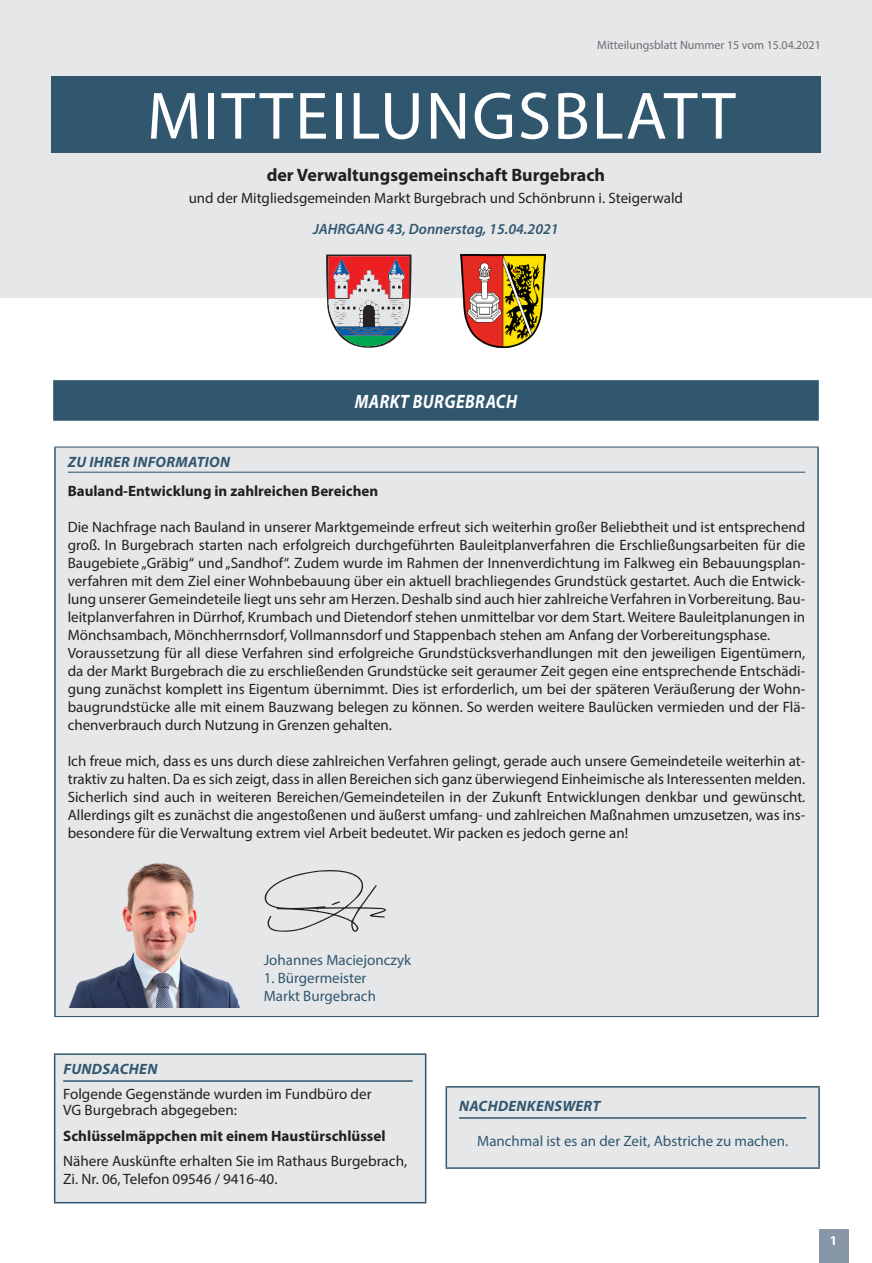
<style>
.page{position:relative;width:872px;height:1263px;background:#fff}
.page>*{position:absolute;margin:0;border:0;box-sizing:border-box;transform-origin:0 0}
.t1{font:67.5px "Myriad Pro";letter-spacing:.03em;color:#fff}
.Rubrik{font:italic 700 19.35px "Myriad Pro";letter-spacing:.03em;color:#fff;scale:.86 1}
.t2{font:700 18px "Myriad Pro";color:#231f20}
.Fließtext{font:15px/18px "Myriad Pro";color:#231f20;text-align:justify}
.Fließtext-2{font:700 15px "Myriad Pro";color:#231f20}
.Fließtext-3{font:15px "Myriad Pro";color:#31576f}
.Überschrift_H1{font:italic 700 15px "Myriad Pro";letter-spacing:.02em;color:#31576f}
.Einladung{font:15px "Myriad Pro";color:#31576f}
.Fließtext-4{font:italic 600 15px "Myriad Pro";color:#31576f}
.t3{font:700 13.5px "Myriad Pro";color:#fff}
.Fließtext-5{font:12px "Myriad Pro";color:#6c6d70}
</style>
<div class="page">
<div style="left:0;top:0;width:872px;height:298px;background:#e6e7e9"></div>
<svg style="left:326px;top:254px;width:85px;height:94px"></svg>
<img style="left:460px;top:254px;width:86px;height:94px">
<div style="left:51px;top:77px;width:770px;height:76px;background:#31576f"></div>
<div style="left:53px;top:380px;width:766px;height:41px;background:#31576f"></div>
<div style="left:56px;top:448px;width:761px;height:568px;background:#e6e7e9"></div>
<hr style="left:54px;top:448px;width:2px;height:28px;background:#31576f">
<hr style="left:54px;top:476px;width:2px;height:540px;background:#31576f">
<hr style="left:54px;top:446px;width:765px;height:2px;background:#31576f">
<hr style="left:817px;top:448px;width:2px;height:28px;background:#31576f">
<hr style="left:817px;top:476px;width:2px;height:540px;background:#31576f">
<hr style="left:54px;top:1016px;width:765px;height:1px;background:#31576f">
<hr style="left:68px;top:472px;width:737px;height:1px;background:#31576f">
<div style="left:55px;top:1054px;width:371px;height:149px;background:#e6e7e9"></div>
<hr style="left:54px;top:1055px;width:1px;height:147px;background:#31576f">
<hr style="left:54px;top:1053px;width:372px;height:2px;background:#31576f">
<hr style="left:425px;top:1055px;width:1px;height:147px;background:#31576f">
<hr style="left:54px;top:1202px;width:372px;height:1px;background:#31576f">
<hr style="left:63px;top:1080px;width:350px;height:2px;background:#31576f">
<svg style="left:264px;top:870px;width:122px;height:63px;background:#d4d5d7"></svg>
<img style="left:67px;top:856px;width:176px;height:152px">
<div style="left:446px;top:1087px;width:373px;height:81px;background:#e6e7e9"></div>
<hr style="left:445px;top:1087px;width:2px;height:80px;background:#31576f">
<hr style="left:445px;top:1086px;width:375px;height:1px;background:#31576f">
<hr style="left:818px;top:1087px;width:2px;height:80px;background:#31576f">
<hr style="left:445px;top:1167px;width:375px;height:2px;background:#31576f">
<hr style="left:459px;top:1117px;width:347px;height:2px;background:#31576f">
<div style="left:819px;top:1229px;width:29px;height:34px;background:#8797a8"></div>
<p class="Fließtext-5" style="left:597px;top:38px;width:225px">Mitteilungsblatt Nummer 15 vom 15.04.2021</p>
<h1 class="t1" style="left:147px;top:74px;width:590px">MITTEILUNGSBLATT</h1>
<p class="t2" style="left:267px;top:163px;width:340px">der Verwaltungsgemeinschaft Burgebrach</p>
<p class="Fließtext" style="left:189px;top:189px;width:496px">und der Mitgliedsgemeinden Markt Burgebrach und Schönbrunn i. Steigerwald</p>
<p class="Fließtext-4" style="left:313px;top:220px;width:247px">JAHRGANG 43, Donnerstag, 15.04.2021</p>
<p class="Rubrik" style="left:355px;top:388px;width:190px">MARKT BURGEBRACH</p>
<p class="Überschrift_H1" style="left:68px;top:452px;width:164px">ZU IHRER INFORMATION</p>
<p class="Fließtext-2" style="left:68px;top:481px;width:312px">Bauland-Entwicklung in zahlreichen Bereichen</p>
<p class="Fließtext" style="left:68px;top:518px;width:739px">Die Nachfrage nach Bauland in unserer Marktgemeinde erfreut sich weiterhin großer Beliebtheit und ist entsprechend groß. In Burgebrach starten nach erfolgreich durchgeführten Bauleitplanverfahren die Erschließungsarbeiten für die Baugebiete „Gräbig“ und „Sandhof“. Zudem wurde im Rahmen der Innenverdichtung im Falkweg ein Bebauungsplan&shy;verfahren mit dem Ziel einer Wohnbebauung über ein aktuell brachliegendes Grundstück gestartet. Auch die Entwick&shy;lung unserer Gemeindeteile liegt uns sehr am Herzen. Deshalb sind auch hier zahlreiche Verfahren in Vorbereitung. Bau&shy;leitplanverfahren in Dürrhof, Krumbach und Dietendorf stehen unmittelbar vor dem Start. Weitere Bauleitplanungen in Mönchsambach, Mönchherrnsdorf, Vollmannsdorf und Stappenbach stehen am Anfang der Vorbereitungsphase.</p>
<p class="Fließtext" style="left:68px;top:644px;width:739px">Voraussetzung für all diese Verfahren sind erfolgreiche Grundstücksverhandlungen mit den jeweiligen Eigentümern, da der Markt Burgebrach die zu erschließenden Grundstücke seit geraumer Zeit gegen eine entsprechende Entschädi&shy;gung zunächst komplett ins Eigentum übernimmt. Dies ist erforderlich, um bei der späteren Veräußerung der Wohn&shy;baugrundstücke alle mit einem Bauzwang belegen zu können. So werden weitere Baulücken vermieden und der Flä&shy;chenverbrauch durch Nutzung in Grenzen gehalten.</p>
<p class="Fließtext" style="left:68px;top:752px;width:739px">Ich freue mich, dass es uns durch diese zahlreichen Verfahren gelingt, gerade auch unsere Gemeindeteile weiterhin at&shy;traktiv zu halten. Da es sich zeigt, dass in allen Bereichen sich ganz überwiegend Einheimische als Interessenten melden.<br>Sicherlich sind auch in weiteren Bereichen/Gemeindeteilen in der Zukunft Entwicklungen denkbar und gewünscht.<br>Allerdings gilt es zunächst die angestoßenen und äußerst umfang- und zahlreichen Maßnahmen umzusetzen, was ins&shy;besondere für die Verwaltung extrem viel Arbeit bedeutet. Wir packen es jedoch gerne an!</p>
<p class="Fließtext-3" style="left:264px;top:951px;width:149px">Johannes Maciejonczyk</p>
<p class="Fließtext-3" style="left:264px;top:969px;width:104px">1. Bürgermeister</p>
<p class="Fließtext-3" style="left:264px;top:987px;width:114px">Markt Burgebrach</p>
<p class="Überschrift_H1" style="left:63px;top:1059px;width:96px">FUNDSACHEN</p>
<p class="Fließtext" style="left:63px;top:1085px;width:310px">Folgende Gegenstände wurden im Fundbüro der</p>
<p class="Fließtext" style="left:63px;top:1101px;width:175px">VG Burgebrach abgegeben:</p>
<p class="Fließtext-2" style="left:63px;top:1126px;width:324px">Schlüsselmäppchen mit einem Haustürschlüssel</p>
<p class="Fließtext" style="left:63px;top:1152px;width:345px">Nähere Auskünfte erhalten Sie im Rathaus Burgebrach,<br>Zi. Nr. 06, Telefon 09546 / 9416-40.</p>
<p class="Überschrift_H1" style="left:459px;top:1096px;width:143px">NACHDENKENSWERT</p>
<p class="Einladung" style="left:477px;top:1132px;width:312px">Manchmal ist es an der Zeit, Abstriche zu machen.</p>
<p class="t3" style="left:830px;top:1231px;width:9px">1</p>
</div>
